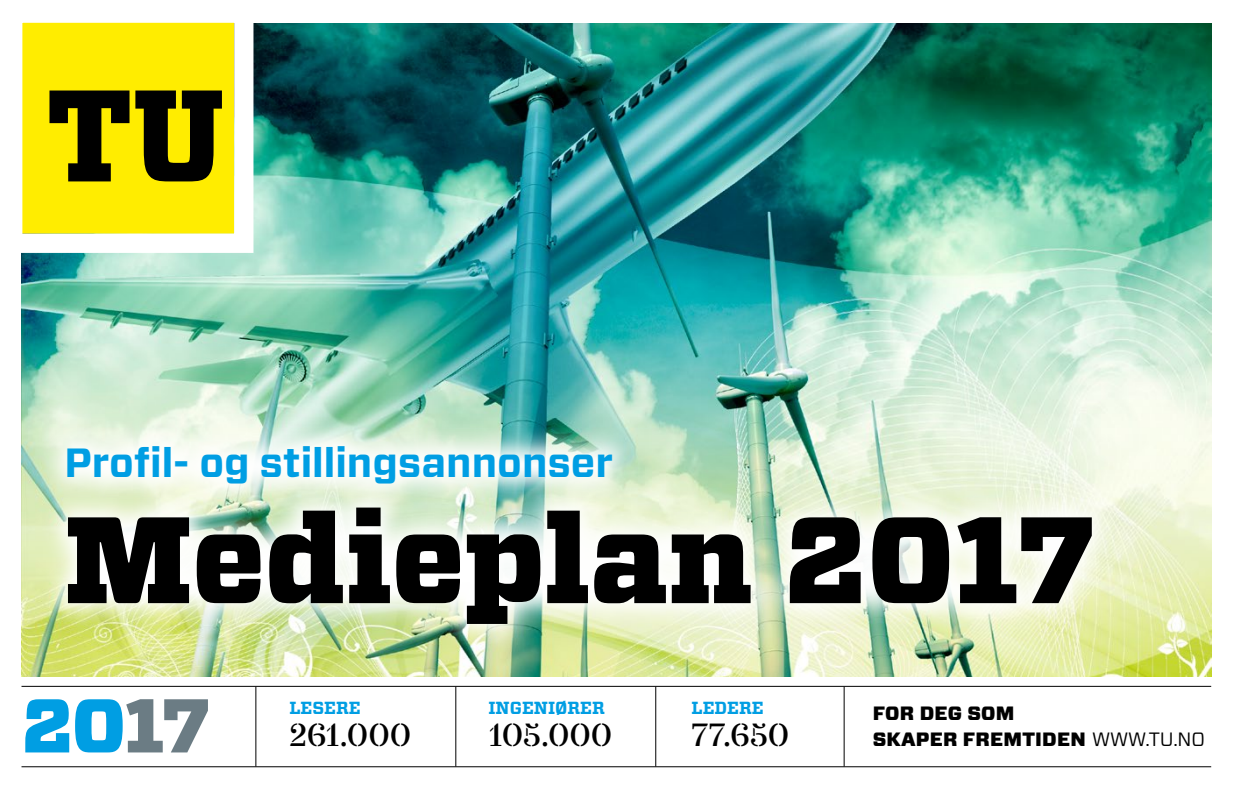
<style>
.page{position:relative;width:1241px;height:794px;background:#fff}
.page>*{position:absolute;margin:0;border:0;box-sizing:border-box;transform-origin:0 0}
.t1{font:900 122.5px "Vitesse";color:#000}
.t2{font:900 75.95px "Vitesse";color:#009ee3}
.t3{font:700 40.77px "Forza";color:#009ee3}
.t4{font:33.25px "BBB Stencil";color:#000}
.t5{font:900 19.25px/26.2px "Forza";letter-spacing:.01em;color:#000}
.t6{font:700 17.5px "Vitesse";color:#009ee3}
.s1{color:#6b7c84}
.s2{font-weight:400}
</style>
<div class="page">
<img style="left:21px;top:23px;width:1189px;height:653px">
<hr style="left:255px;top:686px;width:1px;height:80px;background:#000">
<hr style="left:455px;top:686px;width:1px;height:80px;background:#000">
<hr style="left:655px;top:686px;width:1px;height:80px;background:#000">
<hr style="left:843px;top:686px;width:1px;height:80px;background:#000">
<hr style="left:21px;top:766px;width:1189px;height:1px;background:#000">
<hr style="left:21px;top:686px;width:1189px;height:1px;background:#000">
<svg style="left:39px;top:479px;width:1080px;height:173px"></svg>
<svg style="left:39px;top:418px;width:600px;height:93px"></svg>
<svg style="left:21px;top:22px;width:242px;height:240px;background:#cbc534"></svg>
<h3 class="t3" style="left:64px;top:435px;width:550px">Profil- og stillingsannonser</h3>
<h1 class="t1" style="left:64px;top:478px;width:1032px">Medieplan 2017</h1>
<h2 class="t2" style="left:21px;top:675px;width:190px">20<span class="s1">17</span></h2>
<p class="t6" style="left:289px;top:696px;width:73px">LESERE</p>
<h3 class="t4" style="left:289px;top:709px;width:123px">261.000</h3>
<p class="t6" style="left:488px;top:696px;width:118px">INGENIØRER</p>
<h3 class="t4" style="left:488px;top:709px;width:125px">105.000</h3>
<p class="t6" style="left:691px;top:696px;width:74px">LEDERE</p>
<h3 class="t4" style="left:691px;top:709px;width:99px">77.650</h3>
<p class="t5" style="left:872px;top:700px;width:334px">FOR DEG SOM<br>SKAPER FREMTIDEN <span class="s2">WWW.TU.NO</span></p>
</div>
